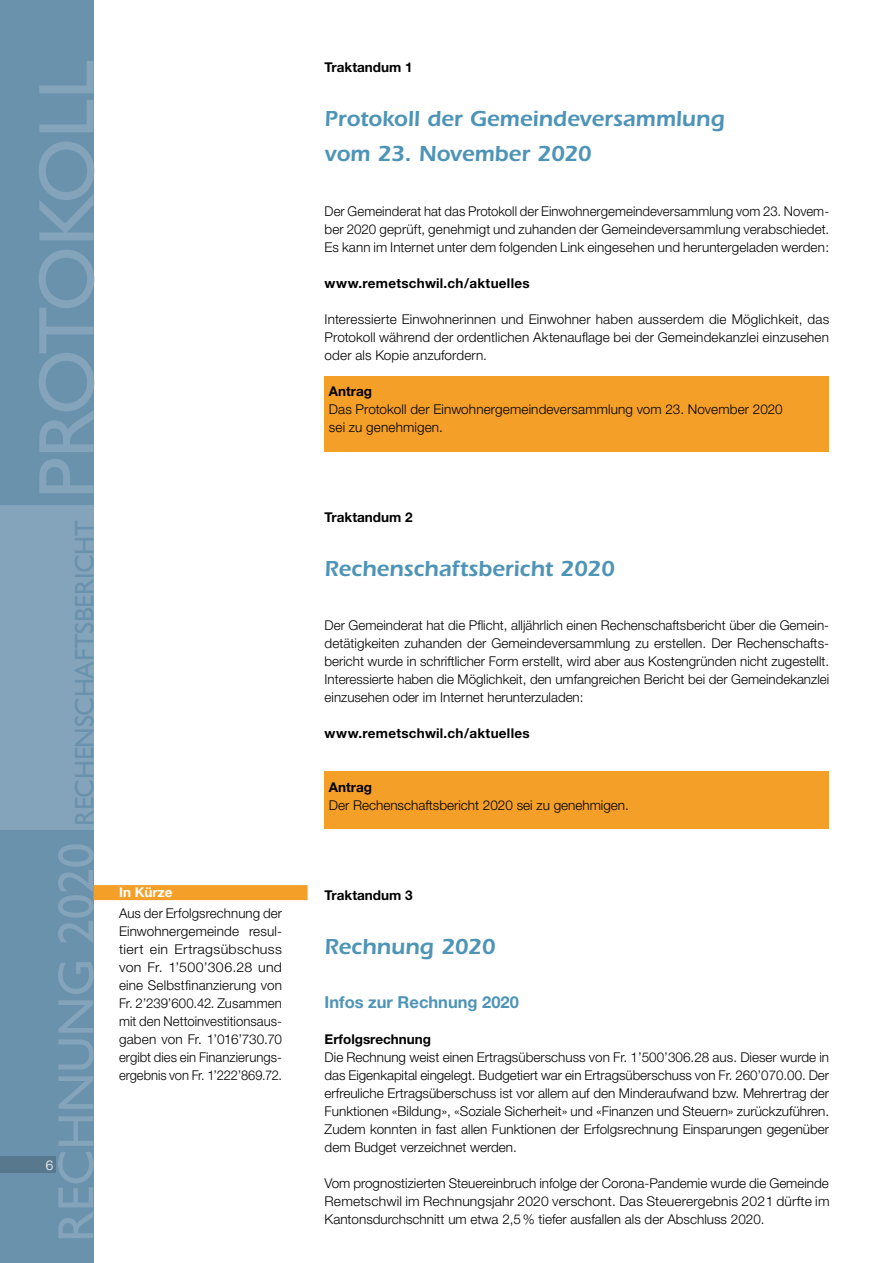
<style>
.page{position:relative;width:893px;height:1263px;background:#fff}
.page>*{position:absolute;margin:0;border:0;box-sizing:border-box;transform-origin:0 0}
.t1{font:79.5px "Gill Sans";letter-spacing:-.035em;color:#83a4bb}
.t2{font:51px "Gill Sans";letter-spacing:-.005em;color:#83a4bb}
.t3{font:27px "Gill Sans";letter-spacing:-.01em;color:#6b92ac}
.t4{font:600 22.5px/34.5px "Itc Eras";letter-spacing:-.005em;color:#4e94b7}
.t5{font:700 16.5px "Helvetica Neue";color:#4e94b7}
.t6{font:300 13.5px/18px "Helvetica Neue";color:#000;text-align:justify}
.t7{font:700 13.5px "Helvetica Neue";color:#000}
.t8{font:700 13.5px "Helvetica Neue";letter-spacing:.02em;color:#000}
.t9{font:700 13.5px "Helvetica Neue";color:#fff}
.t10{font:300 13.5px "Helvetica Neue";color:#fff}
</style>
<div class="page">
<div style="left:0;top:0;width:94px;height:1263px;background:#6b92ac"></div>
<div style="left:0;top:505px;width:94px;height:324px;background:#83a4bb"></div>
<div style="left:0;top:1156px;width:56px;height:17px;background:#58788d"></div>
<div style="left:325px;top:771px;width:504px;height:57px;background:#f49f28"></div>
<div style="left:325px;top:376px;width:504px;height:75px;background:#f49f28"></div>
<div style="left:94px;top:885px;width:214px;height:15px;background:#f49f28"></div>
<h1 class="t1" style="left:21px;top:499px;width:440px;rotate:-90deg">PROTOKOLL</h1>
<h3 class="t3" style="left:69px;top:826px;width:307px;rotate:-90deg">RECHENSCHAFTSBERICHT</h3>
<h2 class="t2" style="left:47px;top:1242px;width:401px;rotate:-90deg">RECHNUNG 2020</h2>
<p class="t10" style="left:46px;top:1157px;width:9px">6</p>
<p class="t9" style="left:119px;top:884px;width:55px">In Kürze</p>
<p class="t6" style="left:119px;top:904px;width:165px">Aus der Erfolgsrechnung der Einwohnergemeinde resul&shy;tiert ein Ertragsübschuss von Fr. 1’500’306.28 und eine Selbstfinanzierung von Fr. 2’239’600.42. Zusammen mit den Nettoinvestitionsaus&shy;gaben von Fr. 1’016’730.70 ergibt dies ein Finanzierungs&shy;ergebnis von Fr. 1’222’869.72.</p>
<p class="t7" style="left:325px;top:59px;width:90px">Traktandum 1</p>
<h3 class="t4" style="left:325px;top:101px;width:402px">Protokoll der Gemeindeversammlung vom 23. November 2020</h3>
<p class="t6" style="left:325px;top:202px;width:506px">Der Gemeinderat hat das Protokoll der Einwohnergemeindeversammlung vom 23. Novem&shy;ber 2020 geprüft, genehmigt und zuhanden der Gemeindeversammlung verabschiedet.<br>Es kann im Internet unter dem folgenden Link eingesehen und heruntergeladen werden:</p>
<p class="t8" style="left:325px;top:275px;width:207px">www.remetschwil.ch/aktuelles</p>
<p class="t6" style="left:325px;top:310px;width:506px">Interessierte Einwohnerinnen und Einwohner haben ausserdem die Möglichkeit, das Protokoll während der ordentlichen Aktenauflage bei der Gemeindekanzlei einzusehen oder als Kopie anzufordern.</p>
<p class="t7" style="left:329px;top:383px;width:45px">Antrag</p>
<p class="t6" style="left:329px;top:400px;width:455px">Das Protokoll der Einwohnergemeindeversammlung vom 23. November 2020 sei zu genehmigen.</p>
<p class="t7" style="left:325px;top:509px;width:90px">Traktandum 2</p>
<h3 class="t4" style="left:325px;top:551px;width:292px">Rechenschaftsbericht 2020</h3>
<p class="t6" style="left:325px;top:616px;width:506px">Der Gemeinderat hat die Pflicht, alljährlich einen Rechenschaftsbericht über die Gemein&shy;detätigkeiten zuhanden der Gemeindeversammlung zu erstellen. Der Rechenschafts&shy;bericht wurde in schriftlicher Form erstellt, wird aber aus Kostengründen nicht zugestellt.<br>Interessierte haben die Möglichkeit, den umfangreichen Bericht bei der Gemeindekanzlei einzusehen oder im Internet herunterzuladen:</p>
<p class="t8" style="left:325px;top:725px;width:207px">www.remetschwil.ch/aktuelles</p>
<p class="t7" style="left:329px;top:779px;width:45px">Antrag</p>
<p class="t6" style="left:329px;top:796px;width:302px">Der Rechenschaftsbericht 2020 sei zu genehmigen.</p>
<p class="t7" style="left:325px;top:887px;width:90px">Traktandum 3</p>
<h3 class="t4" style="left:325px;top:929px;width:173px">Rechnung 2020</h3>
<p class="t5" style="left:325px;top:992px;width:196px">Infos zur Rechnung 2020</p>
<p class="t7" style="left:325px;top:1031px;width:108px">Erfolgsrechnung</p>
<p class="t6" style="left:325px;top:1048px;width:506px">Die Rechnung weist einen Ertragsüberschuss von Fr. 1’500’306.28 aus. Dieser wurde in das Eigenkapital eingelegt. Budgetiert war ein Ertragsüberschuss von Fr. 260’070.00. Der erfreuliche Ertragsüberschuss ist vor allem auf den Minderaufwand bzw. Mehrertrag der Funktionen «Bildung», «Soziale Sicherheit» und «Finanzen und Steuern» zurückzuführen.<br>Zudem konnten in fast allen Funktionen der Erfolgsrechnung Einsparungen gegenüber dem Budget verzeichnet werden.</p>
<p class="t6" style="left:325px;top:1174px;width:506px">Vom prognostizierten Steuereinbruch infolge der Corona-Pandemie wurde die Gemeinde Remetschwil im Rechnungsjahr 2020 verschont. Das Steuerergebnis 2021 dürfte im Kantonsdurchschnitt um etwa 2,5% tiefer ausfallen als der Abschluss 2020.</p>
</div>
